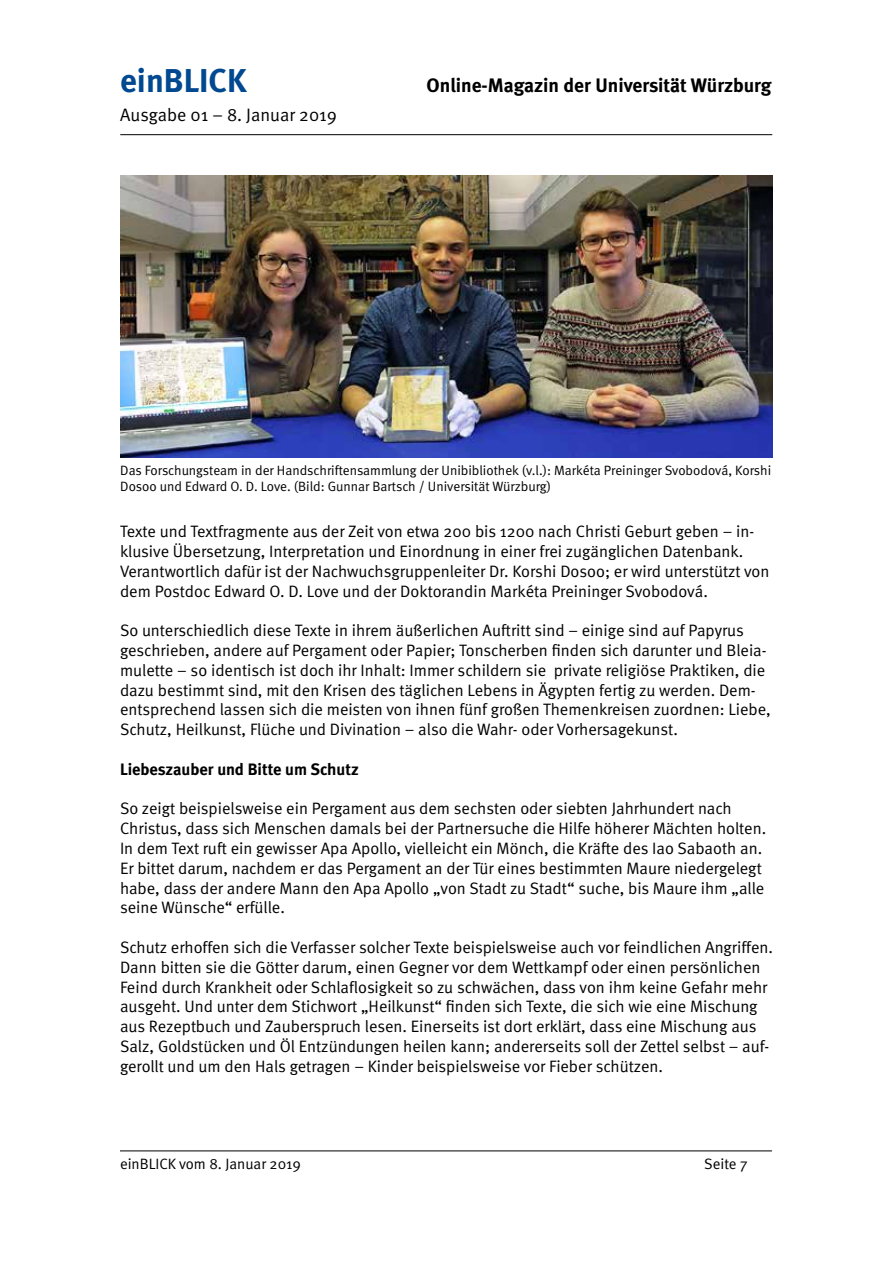
<style>
.page{position:relative;width:893px;height:1263px;background:#fff}
.page>*{position:absolute;margin:0;border:0;box-sizing:border-box;transform-origin:0 0}
.t1{font:700 33px "Meta";color:#004990}
.t2{font:700 19.5px "Meta";color:#000}
.t3{font:18px "Meta Normal";color:#000}
.t4{font:16.5px/19.8px "Meta Normal";color:#000}
.t5{font:700 16.5px "Meta";color:#000}
.t6{font:15px "Meta Normal";color:#000}
.t7{font:13.5px/16.2px "Meta Normal";color:#000}
</style>
<div class="page">
<hr style="left:120px;top:134px;width:652px;height:1px;background:#000">
<hr style="left:120px;top:1150px;width:652px;height:1px;background:#000">
<img style="left:120px;top:176px;width:653px;height:282px">
<h1 class="t1" style="left:120px;top:61px;width:128px">einBLICK</h1>
<p class="t2" style="left:427px;top:74px;width:346px">Online-Magazin der Universität Würzburg</p>
<p class="t3" style="left:120px;top:105px;width:218px">Ausgabe 01 – 8. Januar 2019</p>
<p class="t7" style="left:120px;top:462px;width:652px">Das Forschungsteam in der Handschriftensammlung der Unibibliothek (v.l.): Markéta Preininger Svobodová, Korshi<br>Dosoo und Edward O. D. Love. (Bild: Gunnar Bartsch / Universität Würzburg)</p>
<p class="t4" style="left:120px;top:521px;width:651px">Texte und Textfragmente aus der Zeit von etwa 200 bis 1200 nach Christi Geburt geben – in&shy;klusive Übersetzung, Interpretation und Einordnung in einer frei zugänglichen Datenbank.<br>Verantwortlich dafür ist der Nachwuchsgruppenleiter Dr. Korshi Dosoo; er wird unterstützt von dem Postdoc Edward O. D. Love und der Doktorandin Markéta Preininger Svobodová.</p>
<p class="t4" style="left:120px;top:620px;width:652px">So unterschiedlich diese Texte in ihrem äußerlichen Auftritt sind – einige sind auf Papyrus geschrieben, andere auf Pergament oder Papier; Tonscherben finden sich darunter und Bleia&shy;mulette – so identisch ist doch ihr Inhalt: Immer schildern sie private religiöse Praktiken, die dazu bestimmt sind, mit den Krisen des täglichen Lebens in Ägypten fertig zu werden. Dem&shy;entsprechend lassen sich die meisten von ihnen fünf großen Themenkreisen zuordnen: Liebe, Schutz, Heilkunst, Flüche und Divination – also die Wahr- oder Vorhersagekunst.</p>
<p class="t5" style="left:120px;top:759px;width:240px">Liebeszauber und Bitte um Schutz</p>
<p class="t4" style="left:120px;top:798px;width:648px">So zeigt beispielsweise ein Pergament aus dem sechsten oder siebten Jahrhundert nach Christus, dass sich Menschen damals bei der Partnersuche die Hilfe höherer Mächten holten.<br>In dem Text ruft ein gewisser Apa Apollo, vielleicht ein Mönch, die Kräfte des Iao Sabaoth an.<br>Er bittet darum, nachdem er das Pergament an der Tür eines bestimmten Maure niedergelegt habe, dass der andere Mann den Apa Apollo „von Stadt zu Stadt“ suche, bis Maure ihm „alle seine Wünsche“ erfülle.</p>
<p class="t4" style="left:120px;top:937px;width:654px">Schutz erhoffen sich die Verfasser solcher Texte beispielsweise auch vor feindlichen Angriffen.<br>Dann bitten sie die Götter darum, einen Gegner vor dem Wettkampf oder einen persönlichen Feind durch Krankheit oder Schlaflosigkeit so zu schwächen, dass von ihm keine Gefahr mehr ausgeht. Und unter dem Stichwort „Heilkunst“ finden sich Texte, die sich wie eine Mischung aus Rezeptbuch und Zauberspruch lesen. Einerseits ist dort erklärt, dass eine Mischung aus Salz, Goldstücken und Öl Entzündungen heilen kann; andererseits soll der Zettel selbst – auf&shy;gerollt und um den Hals getragen – Kinder beispielsweise vor Fieber schützen.</p>
<p class="t6" style="left:120px;top:1155px;width:182px">einBLICK vom 8. Januar 2019</p>
<p class="t6" style="left:704px;top:1155px;width:45px">Seite 7</p>
</div>
